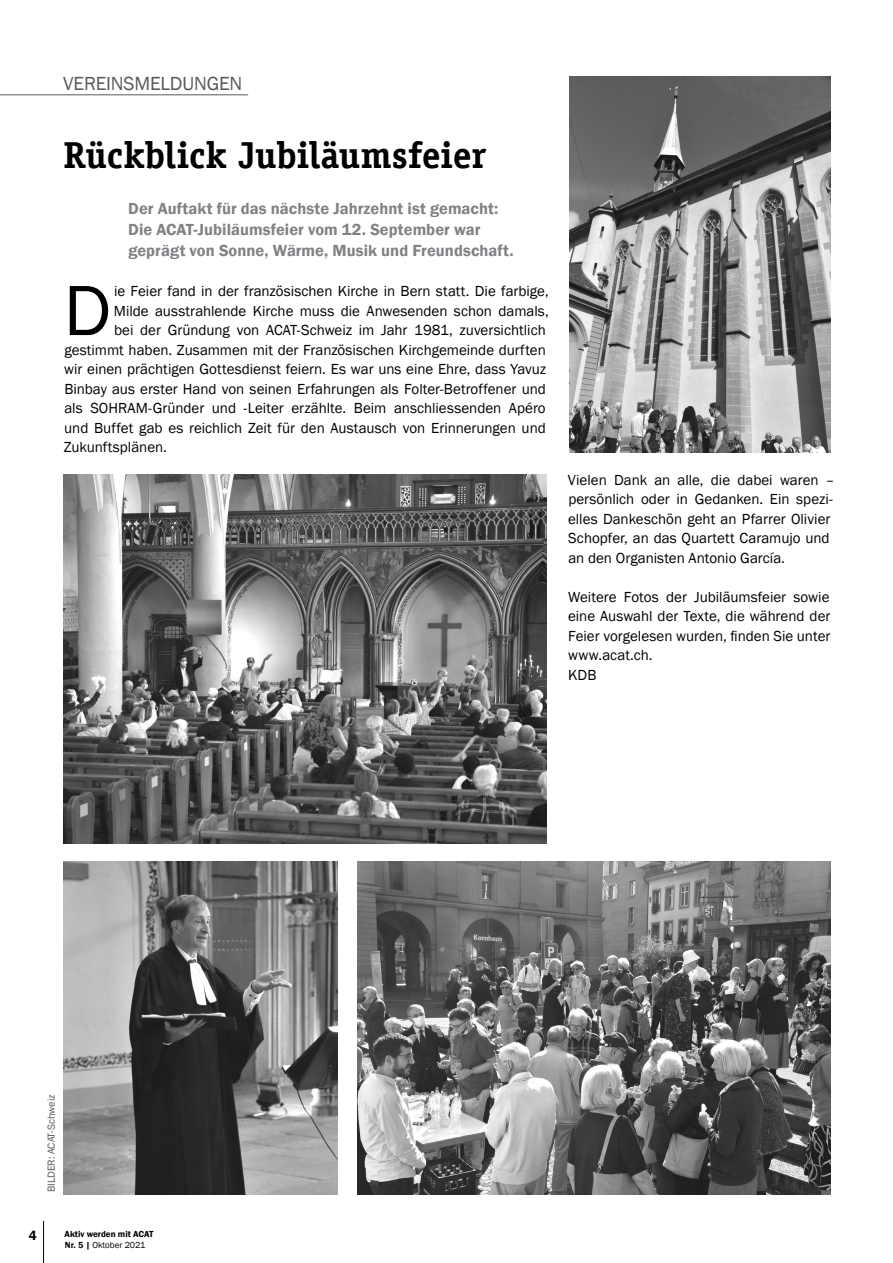
<style>
.page{position:relative;width:893px;height:1263px;background:#fff}
.page>*{position:absolute;margin:0;border:0;box-sizing:border-box;transform-origin:0 0}
.DE-news_Lauftext_mit{font:73.5px "Franklin Gothic";color:#000}
.DE-news_Titel{font:700 37.5px "Officina Serif LT";letter-spacing:-.005em;color:#000}
.ALLG-FR-Rubriken_lin{font:19.5px "Franklin Gothic";letter-spacing:-.01em;color:#58595b}
.DE-news_Lead{font:600 16.5px/21px "Franklin Gothic";color:#808285}
.DE-news_Lauftext_mit-2{font:15px "Franklin Gothic";color:#000}
.DE-news_Lauftext{font:15px/19.5px "Franklin Gothic";color:#000}
.t1{font:600 13.5px "Franklin Gothic";color:#000}
.ALLG-FR-Copyright{font:10.5px "Franklin Gothic";color:#58595b}
.t2{font:600 9px/10.8px "Franklin Gothic";color:#000}
.s1{font-weight:400}
</style>
<div class="page">
<hr style="left:43px;top:1221px;width:1px;height:42px;background:#000">
<img style="left:64px;top:862px;width:274px;height:332px">
<img style="left:357px;top:862px;width:473px;height:332px">
<hr style="left:0;top:94px;width:248px;height:1px;background:#58595b">
<img style="left:570px;top:77px;width:260px;height:375px">
<img style="left:64px;top:474px;width:482px;height:369px">
<p class="ALLG-FR-Rubriken_lin" style="left:63px;top:72px;width:181px">VEREINSMELDUNGEN</p>
<p class="DE-news_Titel" style="left:63px;top:131px;width:425px">Rückblick Jubiläumsfeier</p>
<p class="DE-news_Lead" style="left:128px;top:198px;width:387px">Der Auftakt für das nächste Jahrzehnt ist gemacht:<br>Die ACAT-Jubiläumsfeier vom 12. September war geprägt von Sonne, Wärme, Musik und Freundschaft.</p>
<p class="DE-news_Lauftext_mit" style="left:64px;top:265px;width:49px">D</p>
<p class="DE-news_Lauftext_mit-2" style="left:114px;top:282px;width:436px">ie Feier fand in der französischen Kirche in Bern statt. Die farbige,</p>
<p class="DE-news_Lauftext_mit-2" style="left:114px;top:301px;width:436px">Milde ausstrahlende Kirche muss die Anwesenden schon damals,</p>
<p class="DE-news_Lauftext_mit-2" style="left:114px;top:321px;width:433px">bei der Gründung von ACAT-Schweiz im Jahr 1981, zuversichtlich</p>
<p class="DE-news_Lauftext_mit-2" style="left:64px;top:340px;width:483px">gestimmt haben. Zusammen mit der Französischen Kirchgemeinde durften</p>
<p class="DE-news_Lauftext_mit-2" style="left:64px;top:360px;width:484px">wir einen prächtigen Gottesdienst feiern. Es war uns eine Ehre, dass Yavuz</p>
<p class="DE-news_Lauftext_mit-2" style="left:64px;top:379px;width:483px">Binbay aus erster Hand von seinen Erfahrungen als Folter-Betroffener und</p>
<p class="DE-news_Lauftext_mit-2" style="left:64px;top:399px;width:483px">als SOHRAM-Gründer und -Leiter erzählte. Beim anschliessenden Apéro</p>
<p class="DE-news_Lauftext_mit-2" style="left:64px;top:418px;width:483px">und Buffet gab es reichlich Zeit für den Austausch von Erinnerungen und</p>
<p class="DE-news_Lauftext_mit-2" style="left:64px;top:438px;width:105px">Zukunftsplänen.</p>
<p class="DE-news_Lauftext" style="left:568px;top:470px;width:268px">Vielen Dank an alle, die dabei waren – persönlich oder in Gedanken. Ein spezi&shy;elles Dankeschön geht an Pfarrer Olivier Schopfer, an das Quartett Caramujo und an den Organisten Antonio García.</p>
<p class="DE-news_Lauftext" style="left:568px;top:587px;width:264px;text-align:justify">Weitere Fotos der Jubiläumsfeier sowie eine Auswahl der Texte, die während der Feier vorgelesen wurden, finden Sie unter www.acat.ch.</p>
<p class="DE-news_Lauftext" style="left:568px;top:665px;width:30px">KDB</p>
<p class="ALLG-FR-Copyright" style="left:45px;top:1192px;width:99px;rotate:-90deg">BILDER: ACAT-Schweiz</p>
<p class="t1" style="left:29px;top:1227px;width:9px">4</p>
<p class="t2" style="left:65px;top:1229px;width:90px">Aktiv werden mit ACAT<br>Nr. 5 | <span class="s1">Oktober 2021</span></p>
</div>
